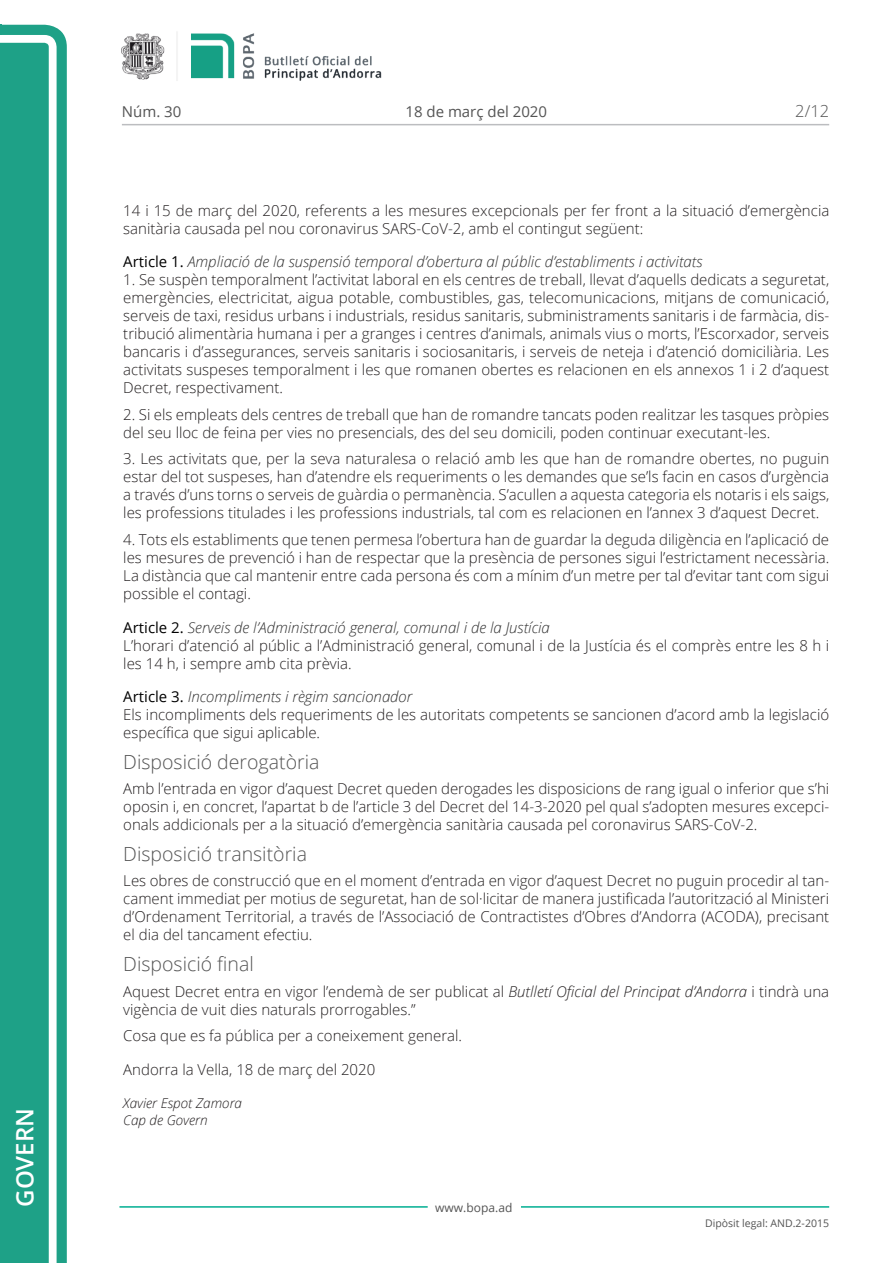
<style>
.page{position:relative;width:893px;height:1263px;background:#fff}
.page>*{position:absolute;margin:0;border:0;box-sizing:border-box;transform-origin:0 0}
.t1{font:600 24px "Open Sans";color:#fff}
.Titol_5{font:300 19.5px "Open Sans";color:#545454}
.t2{font:300 16.5px "Open Sans";color:#545454}
.Body_text{font:300 15px/18px "Open Sans";color:#231f20}
.Titol_7{font:italic 300 15px "Open Sans";color:#303030}
.Data{font:300 15px "Open Sans";color:#231f20}
.t3{font:15px "Open Sans";color:#545454}
.signatura{font:italic 300 13.5px/16.5px "Open Sans";color:#231f20}
.t4{font:12px "Open Sans";color:#545454}
.t5{font:10.5px "Open Sans";color:#545454}
.s1{font-weight:400;font-style:normal;color:#000}
.s2{font-style:italic}
</style>
<div class="page">
<svg style="left:0;top:25px;width:67px;height:1238px;fill:#1ea187"></svg>
<div style="left:0;top:43px;width:49px;height:1220px;background:#1ea187"></div>
<img style="left:122px;top:32px;width:260px;height:49px">
<hr style="left:119px;top:1206px;width:309px;height:2px;background:#00ae91">
<hr style="left:521px;top:1206px;width:308px;height:2px;background:#00ae91">
<hr style="left:122px;top:124px;width:707px;height:1px;background:#bcbdc0">
<h1 class="t1" style="left:8px;top:1207px;width:100px;rotate:-90deg">Govern</h1>
<p class="t3" style="left:122px;top:102px;width:61px">Núm. 30</p>
<p class="t3" style="left:405px;top:102px;width:143px">18 de març del 2020</p>
<p class="t2" style="left:795px;top:100px;width:35px">2/12</p>
<p class="Body_text" style="left:123px;top:201px;width:707px">14 i 15 de març del 2020, referents a les mesures excepcionals per fer front a la situació d’emergència sanitària causada pel nou coronavirus SARS-CoV-2, amb el contingut següent:</p>
<p class="Titol_7" style="left:123px;top:252px;width:581px"><span class="s1">Article 1.</span> Ampliació de la suspensió temporal d’obertura al públic d’establiments i activitats</p>
<p class="Body_text" style="left:123px;top:270px;width:708px;text-align:justify">1. Se suspèn temporalment l’activitat laboral en els centres de treball, llevat d’aquells dedicats a seguretat, emergències, electricitat, aigua potable, combustibles, gas, telecomunicacions, mitjans de comunicació, serveis de taxi, residus urbans i industrials, residus sanitaris, subministraments sanitaris i de farmàcia, dis&shy;tribució alimentària humana i per a granges i centres d’animals, animals vius o morts, l’Escorxador, serveis bancaris i d’assegurances, serveis sanitaris i sociosanitaris, i serveis de neteja i d’atenció domiciliària. Les activitats suspeses temporalment i les que romanen obertes es relacionen en els annexos 1 i 2 d’aquest Decret, respectivament.</p>
<p class="Body_text" style="left:123px;top:405px;width:707px">2. Si els empleats dels centres de treball que han de romandre tancats poden realitzar les tasques pròpies del seu lloc de feina per vies no presencials, des del seu domicili, poden continuar executant-les.</p>
<p class="Body_text" style="left:123px;top:449px;width:707px;text-align:justify">3. Les activitats que, per la seva naturalesa o relació amb les que han de romandre obertes, no puguin estar del tot suspeses, han d’atendre els requeriments o les demandes que se’ls facin en casos d’urgència a través d’uns torns o serveis de guàrdia o permanència. S’acullen a aquesta categoria els notaris i els saigs, les professions titulades i les professions industrials, tal com es relacionen en l’annex 3 d’aquest Decret.</p>
<p class="Body_text" style="left:123px;top:530px;width:707px;text-align:justify">4. Tots els establiments que tenen permesa l’obertura han de guardar la deguda diligència en l’aplicació de les mesures de prevenció i han de respectar que la presència de persones sigui l’estrictament necessària.<br>La distància que cal mantenir entre cada persona és com a mínim d’un metre per tal d’evitar tant com sigui possible el contagi.</p>
<p class="Titol_7" style="left:123px;top:617px;width:428px"><span class="s1">Article 2.</span> Serveis de l’Administració general, comunal i de la Justícia</p>
<p class="Body_text" style="left:123px;top:636px;width:707px">L’horari d’atenció al públic a l’Administració general, comunal i de la Justícia és el comprès entre les 8 h i les 14 h, i sempre amb cita prèvia.</p>
<p class="Titol_7" style="left:123px;top:687px;width:291px"><span class="s1">Article 3.</span> Incompliments i règim sancionador</p>
<p class="Body_text" style="left:123px;top:706px;width:707px">Els incompliments dels requeriments de les autoritats competents se sancionen d’acord amb la legislació específica que sigui aplicable.</p>
<p class="Titol_5" style="left:123px;top:749px;width:198px">Disposició derogatòria</p>
<p class="Body_text" style="left:123px;top:780px;width:707px;text-align:justify">Amb l’entrada en vigor d’aquest Decret queden derogades les disposicions de rang igual o inferior que s’hi oposin i, en concret, l’apartat b de l’article 3 del Decret del 14-3-2020 pel qual s’adopten mesures excepci&shy;onals addicionals per a la situació d’emergència sanitària causada pel coronavirus SARS-CoV-2.</p>
<p class="Titol_5" style="left:123px;top:841px;width:185px">Disposició transitòria</p>
<p class="Body_text" style="left:123px;top:872px;width:707px;text-align:justify">Les obres de construcció que en el moment d’entrada en vigor d’aquest Decret no puguin procedir al tan&shy;cament immediat per motius de seguretat, han de sol·licitar de manera justificada l’autorització al Ministeri d’Ordenament Territorial, a través de l’Associació de Contractistes d’Obres d’Andorra (ACODA), precisant el dia del tancament efectiu.</p>
<p class="Titol_5" style="left:123px;top:951px;width:132px">Disposició final</p>
<p class="Body_text" style="left:123px;top:982px;width:707px">Aquest Decret entra en vigor l’endemà de ser publicat al <span class="s2">Butlletí Oficial del Principat d’Andorra</span> i tindrà una vigència de vuit dies naturals prorrogables.”</p>
<p class="Body_text" style="left:123px;top:1026px;width:340px">Cosa que es fa pública per a coneixement general.</p>
<p class="Data" style="left:123px;top:1059px;width:253px">Andorra la Vella, 18 de març del 2020</p>
<p class="signatura" style="left:123px;top:1094px;width:120px">Xavier Espot Zamora<br>Cap de Govern</p>
<p class="t4" style="left:435px;top:1199px;width:79px">www.bopa.ad</p>
<p class="t5" style="left:705px;top:1216px;width:125px">Dipòsit legal: AND.2-2015</p>
</div>
